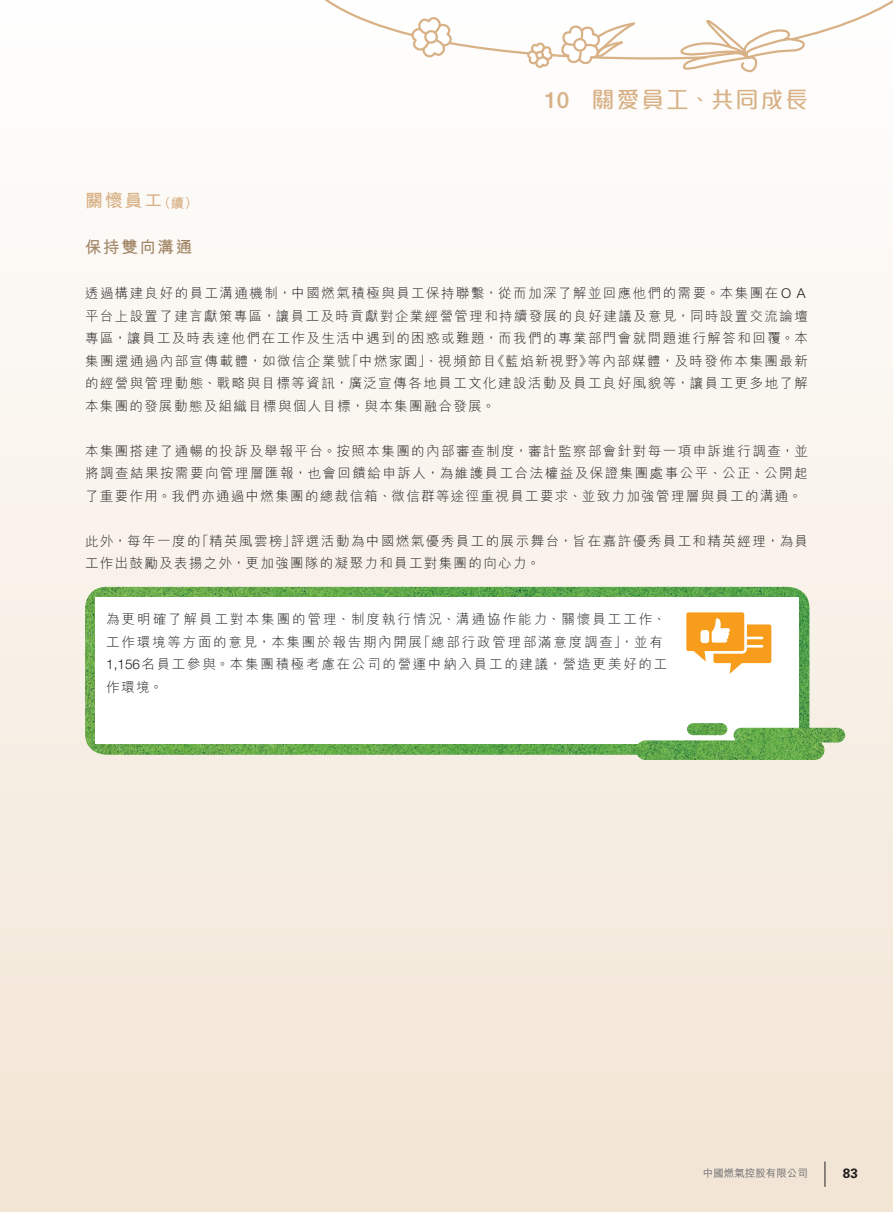
<style>
.page{position:relative;width:893px;height:1212px;background:#fff}
.page>*{position:absolute;margin:0;border:0;box-sizing:border-box;transform-origin:0 0}
.t1{font:500 22.5px "M Elle HK";letter-spacing:.1em;color:#d8b186}
.t2{font:700 18px "M Hei HK";color:#d8b186}
.t3{font:700 16.5px "M Hei HK";letter-spacing:.1em;color:#a08565}
.t4{font:300 13.5px/22.5px "M Hei HK";letter-spacing:.11em;color:#231f20;text-align:justify}
.t5{font:300 13.5px/22.5px "M Hei HK";letter-spacing:.13em;color:#231f20}
.t6{font:700 13.5px "Univers LT Std";color:#231f20}
.t7{font:500 10.5px "M Hei HK";color:#6c6d70}
.s1{font-family:"Helvetica Neue LT Std"}
.s2{font-size:13.5px}
</style>
<div class="page">
<div style="left:0;top:0;width:893px;height:1212px;background:linear-gradient(to bottom,#fefefe,#f2e5d4)"></div>
<svg style="left:825px;top:1161px;width:1px;height:26px"></svg>
<svg style="left:289px;top:0;width:604px;height:158px"></svg>
<img style="left:85px;top:587px;width:724px;height:168px">
<div style="left:96px;top:597px;width:703px;height:147px;background:#fff"></div>
<img style="left:636px;top:723px;width:209px;height:37px">
<svg style="left:686px;top:612px;width:85px;height:62px"></svg>
<h1 class="t1" style="left:544px;top:88px;width:265px"><span class="s1">10</span> 關愛員工、共同成長</h1>
<h2 class="t2" style="left:85px;top:188px;width:114px">關懷員工<span class="s2">（續）</span></h2>
<p class="t3" style="left:85px;top:235px;width:109px">保持雙向溝通</p>
<p class="t4" style="left:85px;top:282px;width:724px">透過構建良好的員工溝通機制，中國燃氣積極與員工保持聯繫，從而加深了解並回應他們的需要。本集團在ＯＡ平台上設置了建言獻策專區，讓員工及時貢獻對企業經營管理和持續發展的良好建議及意見，同時設置交流論壇專區，讓員工及時表達他們在工作及生活中遇到的困惑或難題，而我們的專業部門會就問題進行解答和回覆。本集團還通過內部宣傳載體，如微信企業號「中燃家園」、視頻節目《藍焰新視野》等內部媒體，及時發佈本集團最新的經營與管理動態、戰略與目標等資訊，廣泛宣傳各地員工文化建設活動及員工良好風貌等，讓員工更多地了解本集團的發展動態及組織目標與個人目標，與本集團融合發展。</p>
<p class="t4" style="left:85px;top:439px;width:724px">本集團搭建了通暢的投訴及舉報平台。按照本集團的內部審查制度，審計監察部會針對每一項申訴進行調查，並將調查結果按需要向管理層匯報，也會回饋給申訴人，為維護員工合法權益及保證集團處事公平、公正、公開起了重要作用。我們亦通過中燃集團的總裁信箱、微信群等途徑重視員工要求、並致力加強管理層與員工的溝通。</p>
<p class="t4" style="left:85px;top:529px;width:725px">此外，每年一度的「精英風雲榜」評選活動為中國燃氣優秀員工的展示舞台，旨在嘉許優秀員工和精英經理，為員工作出鼓勵及表揚之外，更加強團隊的凝聚力和員工對集團的向心力。</p>
<p class="t5" style="left:106px;top:608px;width:562px">為更明確了解員工對本集團的管理、制度執行情況、溝通協作能力、關懷員工工作、工作環境等方面的意見，本集團於報告期內開展「總部行政管理部滿意度調查」，並有<span class="s1">1,156</span>名員工參與。本集團積極考慮在公司的營運中納入員工的建議，營造更美好的工作環境。</p>
<p class="t7" style="left:703px;top:1166px;width:106px">中國燃氣控股有限公司</p>
<p class="t6" style="left:843px;top:1165px;width:17px">83</p>
</div>
